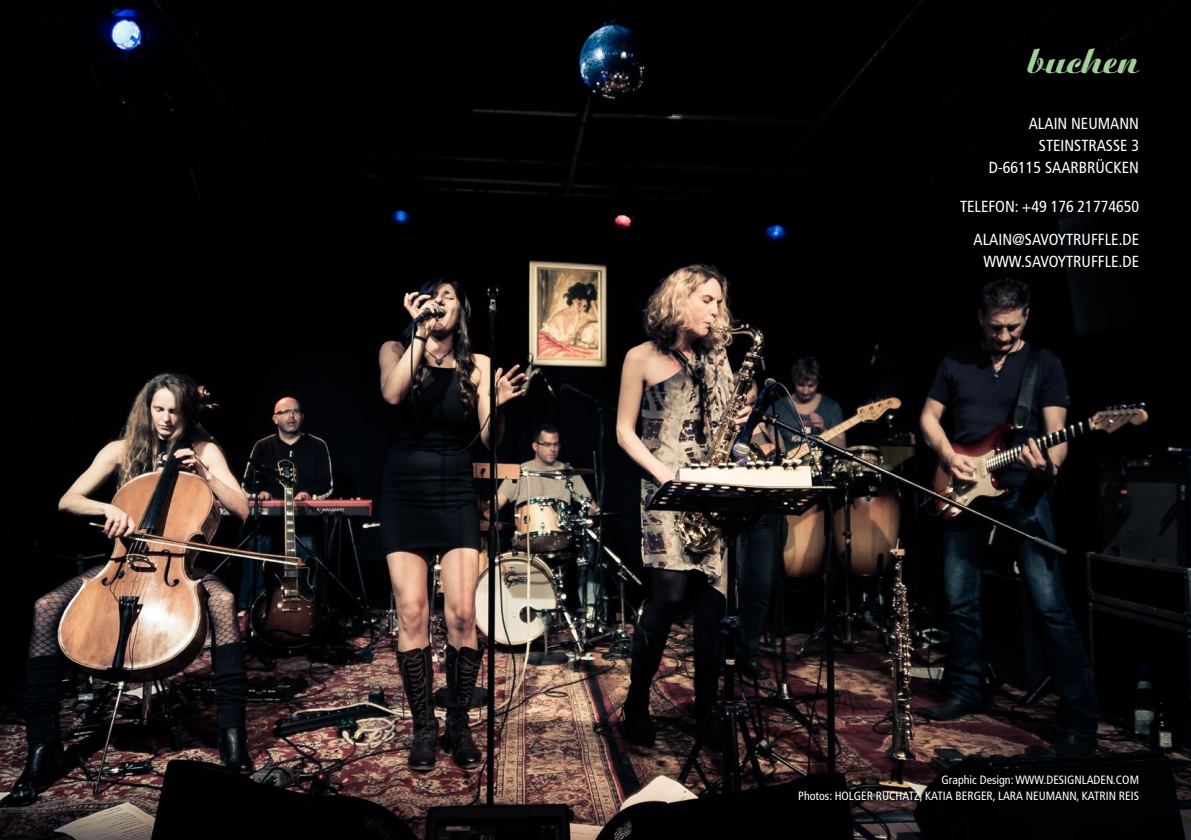
<style>
.page{position:relative;width:1191px;height:840px;background:#fff}
.page>*{position:absolute;margin:0;border:0;box-sizing:border-box;transform-origin:0 0}
.Überschrift{font:35px "Ariston BQ Extra";color:#a3cf9a}
.t1{font:condensed 16px/22px "Frutiger LT Std";color:#fff;text-align:right}
.t2{font:condensed 12px "Frutiger LT Std";color:#fff}
</style>
<div class="page">
<img style="left:0;top:0;width:1191px;height:839px">
<p class="Überschrift" style="left:1027px;top:41px;width:113px">buchen</p>
<p class="t1" style="left:1028px;top:112px;width:112px">ALAIN NEUMANN<br>STEINSTRASSE 3</p>
<p class="t1" style="left:989px;top:156px;width:152px">D-66115 SAARBRÜCKEN</p>
<p class="t1" style="left:960px;top:195px;width:181px">TELEFON: +49 176 21774650</p>
<p class="t1" style="left:973px;top:229px;width:167px">ALAIN@SAVOYTRUFFLE.DE</p>
<p class="t1" style="left:983px;top:251px;width:157px">WWW.SAVOYTRUFFLE.DE</p>
<p class="t2" style="left:941px;top:772px;width:199px">Graphic Design: WWW.DESIGNLADEN.COM</p>
<p class="t2" style="left:798px;top:788px;width:342px">Photos: HOLGER RUCHATZ, KATIA BERGER, LARA NEUMANN, KATRIN REIS</p>
</div>
